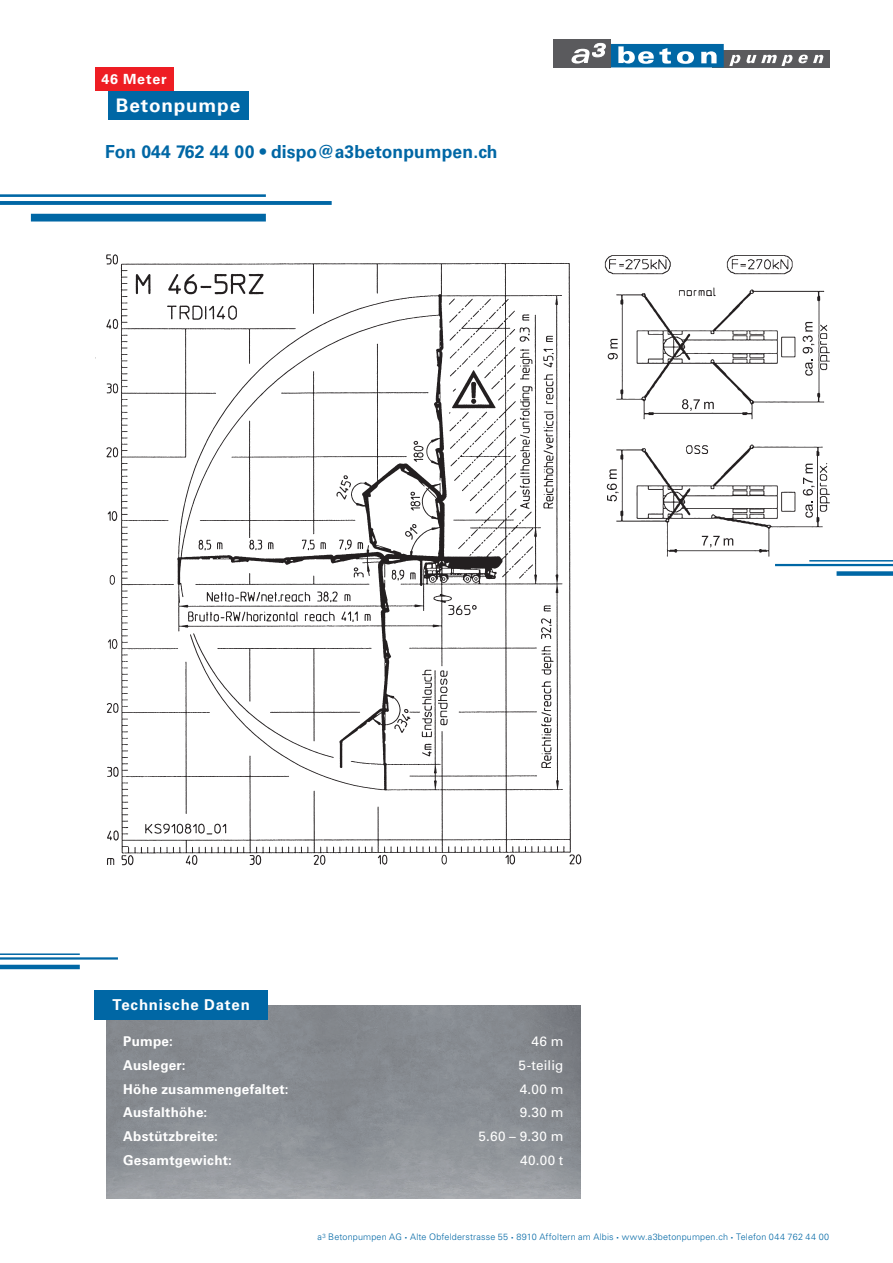
<style>
.page{position:relative;width:893px;height:1263px;background:#fff}
.page>*{position:absolute;margin:0;border:0;box-sizing:border-box;transform-origin:0 0}
.t1{font:700 18.6px "Univers LT Std";letter-spacing:.045em;color:#fff}
.t2{font:700 18px "Univers LT Std";letter-spacing:.01em;color:#0067a5}
.t3{font:700 15px "Univers LT Std";letter-spacing:.055em;color:#fff}
.t4{font:700 13.95px "Univers LT Std";letter-spacing:.06em;color:#fff}
.t5{font:700 13.5px "Univers LT Std";letter-spacing:.015em;color:#fff}
.t6{font:13.5px "Univers LT Std";letter-spacing:.025em;color:#fff}
.t7{font:300 9px "Univers LT Std";letter-spacing:.02em;color:#0067a5}
.s1{font-family:"Rawson Alt";font-weight:400}
</style>
<div class="page">
<hr style="left:775px;top:564px;width:118px;height:2px;background:#0067a5">
<div style="left:837px;top:571px;width:56px;height:5px;background:#0067a5"></div>
<hr style="left:809px;top:560px;width:84px;height:1px;background:#0067a5">
<hr style="left:0;top:957px;width:118px;height:2px;background:#0067a5">
<hr style="left:0;top:965px;width:80px;height:4px;background:#0067a5">
<hr style="left:0;top:953px;width:80px;height:2px;background:#0067a5">
<div style="left:712px;top:50px;width:117px;height:17px;background:#5a5a5d"></div>
<div style="left:602px;top:44px;width:122px;height:23px;background:#0067a5"></div>
<div style="left:553px;top:39px;width:58px;height:28px;background:#5a5a5d"></div>
<svg style="left:618px;top:46px;width:53px;height:18px"></svg>
<svg style="left:677px;top:51px;width:17px;height:13px"></svg>
<svg style="left:701px;top:51px;width:16px;height:12px"></svg>
<svg style="left:729px;top:55px;width:11px;height:11px"></svg>
<svg style="left:746px;top:55px;width:46px;height:11px"></svg>
<svg style="left:798px;top:55px;width:25px;height:8px"></svg>
<svg style="left:571px;top:43px;width:35px;height:21px"></svg>
<svg style="left:0;top:201px;width:332px;height:4px"></svg>
<div style="left:31px;top:214px;width:235px;height:7px;background:#0067a5"></div>
<hr style="left:0;top:194px;width:266px;height:3px;background:#0067a5">
<img style="left:604px;top:255px;width:225px;height:306px">
<div style="left:691px;top:534px;width:55px;height:13px;background:#fff"></div>
<svg style="left:702px;top:536px;width:31px;height:11px"></svg>
<div style="left:604px;top:329px;width:16px;height:37px;background:#fff"></div>
<div style="left:604px;top:469px;width:16px;height:37px;background:#fff"></div>
<div style="left:800px;top:319px;width:15px;height:60px;background:#fff"></div>
<div style="left:799px;top:456px;width:15px;height:60px;background:#fff"></div>
<svg style="left:608px;top:339px;width:10px;height:20px"></svg>
<svg style="left:805px;top:359px;width:8px;height:17px"></svg>
<svg style="left:803px;top:322px;width:11px;height:31px"></svg>
<svg style="left:607px;top:469px;width:12px;height:32px"></svg>
<svg style="left:805px;top:501px;width:8px;height:17px"></svg>
<svg style="left:803px;top:464px;width:12px;height:31px"></svg>
<div style="left:676px;top:393px;width:40px;height:18px;background:#fff"></div>
<svg style="left:682px;top:399px;width:32px;height:12px"></svg>
<img style="left:106px;top:254px;width:476px;height:612px">
<div style="left:95px;top:67px;width:78px;height:24px;background:#ee1d23"></div>
<div style="left:108px;top:91px;width:140px;height:29px;background:#0067a5"></div>
<img style="left:106px;top:1006px;width:474px;height:193px">
<div style="left:95px;top:990px;width:173px;height:29px;background:#0067a5"></div>
<h3 class="t4" style="left:101px;top:71px;width:67px">46 Meter</h3>
<h1 class="t1" style="left:116px;top:95px;width:126px">Betonpumpe</h1>
<h2 class="t2" style="left:105px;top:141px;width:394px">Fon 044 762 44 00 • dispo@a3betonpumpen.ch</h2>
<h3 class="t3" style="left:113px;top:996px;width:139px">Technische Daten</h3>
<h3 class="t5" style="left:123px;top:1034px;width:51px">Pumpe:</h3>
<h3 class="t6" style="left:531px;top:1033px;width:33px">46 m</h3>
<h3 class="t5" style="left:123px;top:1057px;width:64px">Ausleger:</h3>
<h3 class="t6" style="left:519px;top:1057px;width:46px">5-teilig</h3>
<h3 class="t5" style="left:123px;top:1081px;width:167px">Höhe zusammengefaltet:</h3>
<h3 class="t6" style="left:520px;top:1081px;width:45px">4.00 m</h3>
<h3 class="t5" style="left:123px;top:1105px;width:85px">Ausfalthöhe:</h3>
<h3 class="t6" style="left:520px;top:1104px;width:45px">9.30 m</h3>
<h3 class="t5" style="left:123px;top:1128px;width:96px">Abstützbreite:</h3>
<h3 class="t6" style="left:479px;top:1128px;width:86px">5.60 – 9.30 m</h3>
<h3 class="t5" style="left:123px;top:1152px;width:110px">Gesamtgewicht:</h3>
<h3 class="t6" style="left:520px;top:1152px;width:45px">40.00 t</h3>
<p class="t7" style="left:317px;top:1231px;width:513px">a<sup>3</sup> Betonpumpen AG <span class="s1">•</span> Alte Obfelderstrasse 55 <span class="s1">•</span> 8910 Affoltern am Albis <span class="s1">•</span> www.a3betonpumpen.ch <span class="s1">•</span> Telefon 044 762 44 00</p>
</div>
